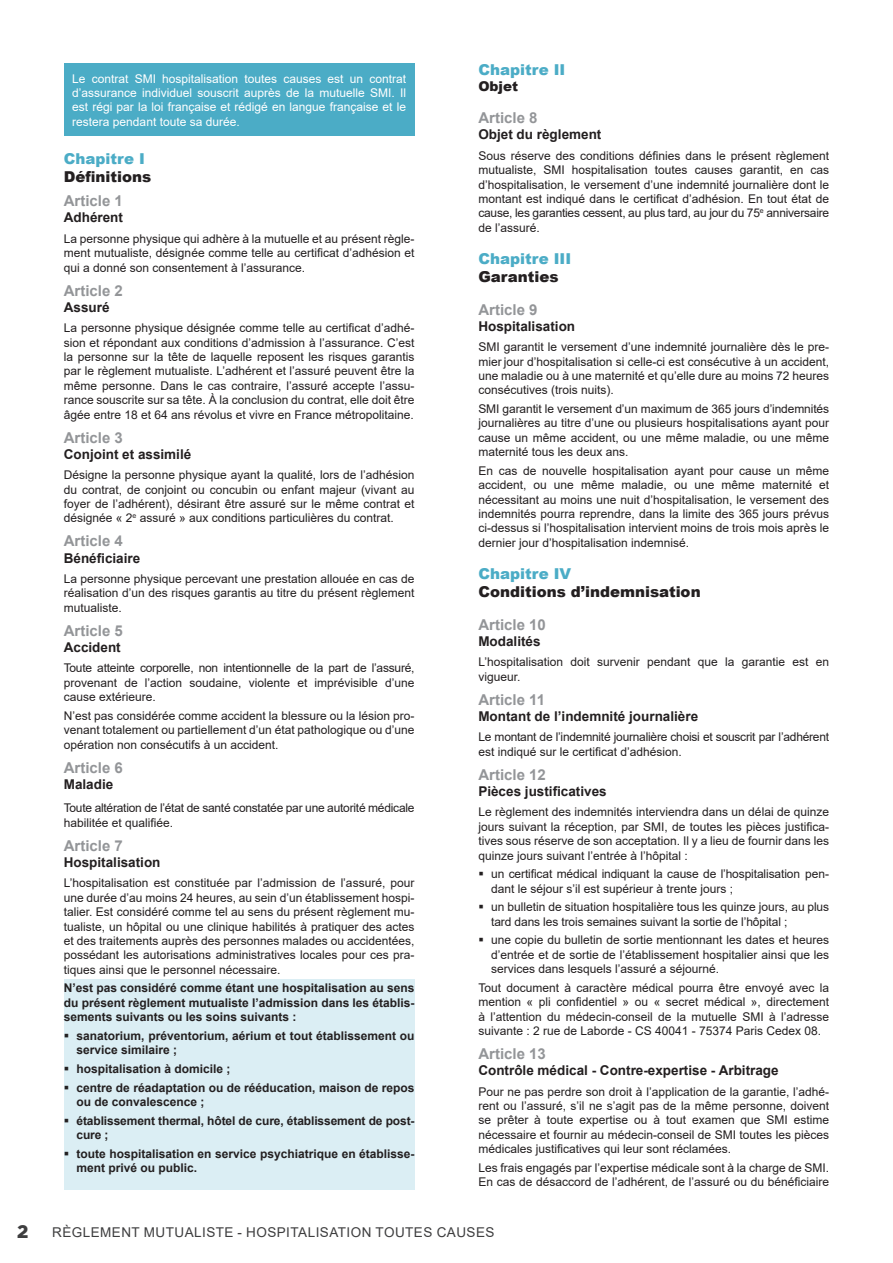
<style>
.page{position:relative;width:893px;height:1263px;background:#fff}
.page>*{position:absolute;margin:0;border:0;box-sizing:border-box;transform-origin:0 0}
.t1{font:900 18px "Gotham";color:#3e3e3f}
.t2{font:700 15px "Arial";color:#939598}
.t3{font:900 15px "Arial";color:#231f20}
.t4{font:900 15px "Arial";color:#4bacc6}
.t5{font:700 13.5px "Arial";color:#231f20}
.t6{font:13.5px "Arial";letter-spacing:.035em;color:#3e3e3f}
.t7{font:900 13.5px "Arial";color:#231f20}
.t8{font:12px/14.4px "Arial";color:#231f20;text-align:justify}
.t9{font:700 12px/14.4px "Arial";color:#231f20}
.t10{font:12px/14.4px "Arial";color:#fff;text-align:justify}
.t11{font:12px/14.4px "Arial";letter-spacing:-.02em;color:#231f20}
</style>
<div class="page">
<div style="left:64px;top:979px;width:351px;height:211px;background:#dbeef4"></div>
<div style="left:64px;top:64px;width:351px;height:72px;background:#4bacc6"></div>
<p class="t10" style="left:72px;top:71px;width:335px">Le contrat SMI hospitalisation toutes causes est un contrat d’assurance individuel souscrit auprès de la mutuelle SMI. Il est régi par la loi française et rédigé en langue française et le restera pendant toute sa durée.</p>
<p class="t4" style="left:64px;top:148px;width:83px">Chapitre I</p>
<p class="t3" style="left:64px;top:166px;width:89px">Définitions</p>
<p class="t2" style="left:64px;top:190px;width:61px">Article 1</p>
<p class="t5" style="left:64px;top:208px;width:61px">Adhérent</p>
<p class="t8" style="left:64px;top:231px;width:352px">La personne physique qui adhère à la mutuelle et au présent règle&shy;ment mutualiste, désignée comme telle au certificat d’adhésion et qui a donné son consentement à l’assurance.</p>
<p class="t2" style="left:64px;top:280px;width:61px">Article 2</p>
<p class="t5" style="left:64px;top:298px;width:47px">Assuré</p>
<p class="t8" style="left:64px;top:321px;width:352px">La personne physique désignée comme telle au certificat d’adhé&shy;sion et répondant aux conditions d’admission à l’assurance. C’est la personne sur la tête de laquelle reposent les risques garantis par le règlement mutualiste. L’adhérent et l’assuré peuvent être la même personne. Dans le cas contraire, l’assuré accepte l’assu&shy;rance souscrite sur sa tête. À la conclusion du contrat, elle doit être âgée entre 18 et 64 ans révolus et vivre en France métropolitaine.</p>
<p class="t2" style="left:64px;top:427px;width:61px">Article 3</p>
<p class="t5" style="left:64px;top:445px;width:129px">Conjoint et assimilé</p>
<p class="t8" style="left:64px;top:468px;width:352px">Désigne la personne physique ayant la qualité, lors de l’adhésion du contrat, de conjoint ou concubin ou enfant majeur (vivant au foyer de l’adhérent), désirant être assuré sur le même contrat et désignée « 2<sup>e</sup> assuré » aux conditions particulières du contrat.</p>
<p class="t2" style="left:64px;top:531px;width:61px">Article 4</p>
<p class="t5" style="left:64px;top:548px;width:78px">Bénéficiaire</p>
<p class="t8" style="left:64px;top:571px;width:352px">La personne physique percevant une prestation allouée en cas de réalisation d’un des risques garantis au titre du présent règlement mutualiste.</p>
<p class="t2" style="left:64px;top:620px;width:61px">Article 5</p>
<p class="t5" style="left:64px;top:638px;width:59px">Accident</p>
<p class="t8" style="left:64px;top:661px;width:352px">Toute atteinte corporelle, non intentionnelle de la part de l’assuré, provenant de l’action soudaine, violente et imprévisible d’une cause extérieure.</p>
<p class="t8" style="left:64px;top:708px;width:352px">N’est pas considérée comme accident la blessure ou la lésion pro&shy;venant totalement ou partiellement d’un état pathologique ou d’une opération non consécutifs à un accident.</p>
<p class="t2" style="left:64px;top:757px;width:61px">Article 6</p>
<p class="t5" style="left:64px;top:775px;width:51px">Maladie</p>
<p class="t11" style="left:64px;top:801px;width:352px">Toute altération de l’état de santé constatée par une autorité médicale habilitée et qualifiée.</p>
<p class="t2" style="left:64px;top:835px;width:61px">Article 7</p>
<p class="t5" style="left:64px;top:853px;width:98px">Hospitalisation</p>
<p class="t8" style="left:64px;top:876px;width:352px">L’hospitalisation est constituée par l’admission de l’assuré, pour une durée d’au moins 24 heures, au sein d’un établissement hospi&shy;talier. Est considéré comme tel au sens du présent règlement mu&shy;tualiste, un hôpital ou une clinique habilités à pratiquer des actes et des traitements auprès des personnes malades ou accidentées, possédant les autorisations administratives locales pour ces pra&shy;tiques ainsi que le personnel nécessaire.</p>
<p class="t9" style="left:64px;top:981px;width:352px;text-align:justify">N’est pas considéré comme étant une hospitalisation au sens du présent règlement mutualiste l’admission dans les établis&shy;sements suivants ou les soins suivants :</p>
<p class="t9" style="left:77px;top:1028px;width:340px">sanatorium, préventorium, aérium et tout établissement ou service similaire ;</p>
<p class="t9" style="left:77px;top:1061px;width:156px">hospitalisation à domicile ;</p>
<p class="t9" style="left:77px;top:1080px;width:340px">centre de réadaptation ou de rééducation, maison de repos ou de convalescence ;</p>
<p class="t9" style="left:77px;top:1113px;width:340px">établissement thermal, hôtel de cure, établissement de post&shy;cure ;</p>
<p class="t9" style="left:77px;top:1146px;width:340px">toute hospitalisation en service psychiatrique en établisse&shy;ment privé ou public.</p>
<p class="t4" style="left:478px;top:58px;width:89px">Chapitre II</p>
<p class="t7" style="left:478px;top:76px;width:41px">Objet</p>
<p class="t2" style="left:478px;top:107px;width:61px">Article 8</p>
<p class="t5" style="left:478px;top:125px;width:125px">Objet du règlement</p>
<p class="t8" style="left:478px;top:148px;width:352px">Sous réserve des conditions définies dans le présent règlement mutualiste, SMI hospitalisation toutes causes garantit, en cas d’hospitalisation, le versement d’une indemnité journalière dont le montant est indiqué dans le certificat d’adhésion. En tout état de cause, les garanties cessent, au plus tard, au jour du 75<sup>e</sup> anniversaire de l’assuré.</p>
<p class="t4" style="left:478px;top:248px;width:94px">Chapitre III</p>
<p class="t3" style="left:478px;top:266px;width:82px">Garanties</p>
<p class="t2" style="left:478px;top:299px;width:61px">Article 9</p>
<p class="t5" style="left:478px;top:316px;width:98px">Hospitalisation</p>
<p class="t8" style="left:478px;top:340px;width:352px">SMI garantit le versement d’une indemnité journalière dès le pre&shy;mierjour d’hospitalisation si celle-ci est consécutive à un accident, une maladie ou à une maternité et qu’elle dure au moins 72 heures consécutives (trois nuits).</p>
<p class="t8" style="left:478px;top:401px;width:352px">SMI garantit le versement d’un maximum de 365 jours d’indemnités journalières au titre d’une ou plusieurs hospitalisations ayant pour cause un même accident, ou une même maladie, ou une même maternité tous les deux ans.</p>
<p class="t8" style="left:478px;top:463px;width:352px">En cas de nouvelle hospitalisation ayant pour cause un même accident, ou une même maladie, ou une même maternité et nécessitant au moins une nuit d’hospitalisation, le versement des indemnités pourra reprendre, dans la limite des 365 jours prévus ci-dessus si l’hospitalisation intervient moins de trois mois après le dernier jour d’hospitalisation indemnisé.</p>
<p class="t4" style="left:478px;top:563px;width:94px">Chapitre IV</p>
<p class="t3" style="left:478px;top:581px;width:224px">Conditions d’indemnisation</p>
<p class="t2" style="left:478px;top:614px;width:69px">Article 10</p>
<p class="t5" style="left:478px;top:632px;width:64px">Modalités</p>
<p class="t8" style="left:478px;top:655px;width:352px">L’hospitalisation doit survenir pendant que la garantie est en vigueur.</p>
<p class="t2" style="left:478px;top:689px;width:68px">Article 11</p>
<p class="t5" style="left:478px;top:707px;width:221px">Montant de l’indemnité journalière</p>
<p class="t11" style="left:478px;top:730px;width:352px">Le montant de l’indemnité journalière choisi et souscrit par l’adhérent est indiqué sur le certificat d’adhésion.</p>
<p class="t2" style="left:478px;top:764px;width:69px">Article 12</p>
<p class="t5" style="left:478px;top:782px;width:130px">Pièces justificatives</p>
<p class="t8" style="left:478px;top:805px;width:352px">Le règlement des indemnités interviendra dans un délai de quinze jours suivant la réception, par SMI, de toutes les pièces justifica&shy;tives sous réserve de son acceptation. Il y a lieu de fournir dans les quinze jours suivant l’entrée à l’hôpital :</p>
<p class="t8" style="left:491px;top:867px;width:340px">un certificat médical indiquant la cause de l’hospitalisation pen&shy;dant le séjour s’il est supérieur à trente jours ;</p>
<p class="t8" style="left:491px;top:900px;width:340px">un bulletin de situation hospitalière tous les quinze jours, au plus tard dans les trois semaines suivant la sortie de l’hôpital ;</p>
<p class="t8" style="left:491px;top:933px;width:340px">une copie du bulletin de sortie mentionnant les dates et heures d’entrée et de sortie de l’établissement hospitalier ainsi que les services dans lesquels l’assuré a séjourné.</p>
<p class="t8" style="left:478px;top:980px;width:352px">Tout document à caractère médical pourra être envoyé avec la mention « pli confidentiel » ou « secret médical », directement à l’attention du médecin-conseil de la mutuelle SMI à l’adresse suivante : 2 rue de Laborde - CS 40041 - 75374 Paris Cedex 08.</p>
<p class="t2" style="left:478px;top:1043px;width:69px">Article 13</p>
<p class="t5" style="left:478px;top:1061px;width:302px">Contrôle médical - Contre-expertise - Arbitrage</p>
<p class="t8" style="left:478px;top:1084px;width:352px">Pour ne pas perdre son droit à l’application de la garantie, l’adhé&shy;rent ou l’assuré, s’il ne s’agit pas de la même personne, doivent se prêter à toute expertise ou à tout examen que SMI estime nécessaire et fournir au médecin-conseil de SMI toutes les pièces médicales justificatives qui leur sont réclamées.</p>
<p class="t8" style="left:478px;top:1160px;width:352px">Les frais engagés par l’expertise médicale sont à la charge de SMI.<br>En cas de désaccord de l’adhérent, de l’assuré ou du bénéficiaire</p>
<h1 class="t1" style="left:17px;top:1221px;width:13px">2</h1>
<p class="t6" style="left:52px;top:1222px;width:444px">RÈGLEMENT MUTUALISTE - HOSPITALISATION TOUTES CAUSES</p>
</div>
